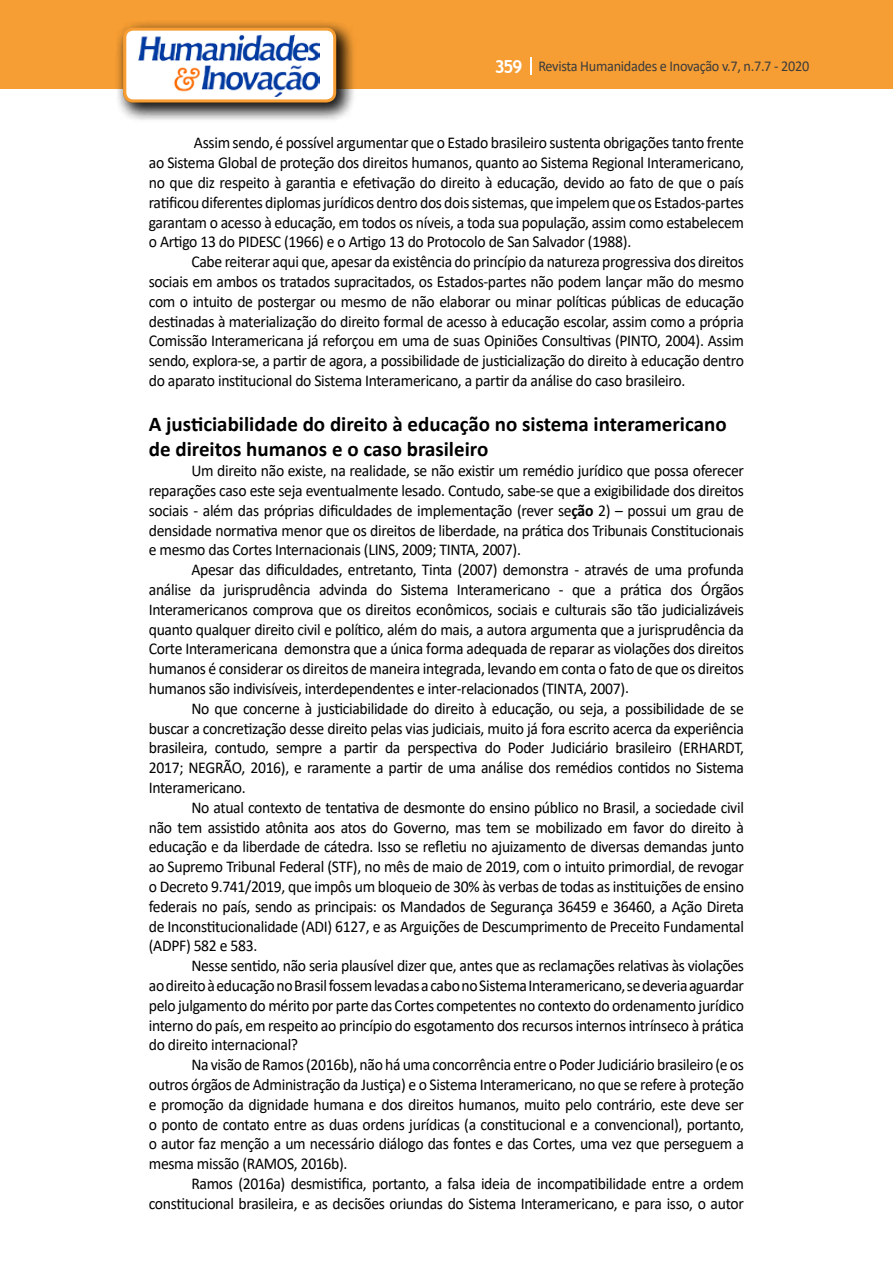
<style>
.page{position:relative;width:893px;height:1263px;background:#fff}
.page>*{position:absolute;margin:0;border:0;box-sizing:border-box;transform-origin:0 0}
.t1{font:700 21px/25.2px "Calibri";color:#000}
.t2{font:16.5px/19.8px "Calibri";letter-spacing:-.02em;color:#000;text-align:justify;scale:.95 1}
.t3{font:15px "Calibri";letter-spacing:-.02em;color:#3c3c3b;scale:.95 1}
.s1{font-family:"Trebuchet MS";font-weight:700;font-size:18px;color:#fff}
.s2{font-weight:700}
</style>
<div class="page">
<div style="left:0;top:0;width:893px;height:88px;background:#f69e34"></div>
<svg style="left:530px;top:57px;width:2px;height:18px"></svg>
<div style="left:115px;top:19px;width:241px;height:103px;background:#000;opacity:.75"></div>
<div style="left:125px;top:29px;width:210px;height:72px;background:#fff;border-radius:9px"></div>
<img style="left:139px;top:35px;width:180px;height:62px">
<div style="left:123px;top:28px;width:213px;height:74px;border:3px solid #f69e34;border-radius:9px"></div>
<p class="t3" style="left:495px;top:56px;width:333px"><span class="s1">359</span> Revista Humanidades e Inovação v.7, n.7.7 - 2020</p>
<p class="t2" style="left:149px;top:133px;width:628px;text-indent:45px">Assim sendo, é possível argumentar que o Estado brasileiro sustenta obrigações tanto frente ao Sistema Global de proteção dos direitos humanos, quanto ao Sistema Regional Interamericano, no que diz respeito à garantia e efetivação do direito à educação, devido ao fato de que o país ratificou diferentes diplomas jurídicos dentro dos dois sistemas, que impelem que os Estados-partes garantam o acesso à educação, em todos os níveis, a toda sua população, assim como estabelecem o Artigo 13 do PIDESC (1966) e o Artigo 13 do Protocolo de San Salvador (1988).</p>
<p class="t2" style="left:149px;top:251px;width:628px;text-indent:43px">Cabe reiterar aqui que, apesar da existência do princípio da natureza progressiva dos direitos sociais em ambos os tratados supracitados, os Estados-partes não podem lançar mão do mesmo com o intuito de postergar ou mesmo de não elaborar ou minar políticas públicas de educação destinadas à materialização do direito formal de acesso à educação escolar, assim como a própria Comissão Interamericana já reforçou em uma de suas Opiniões Consultivas (PINTO, 2004). Assim sendo, explora-se, a partir de agora, a possibilidade de justicialização do direito à educação dentro do aparato institucional do Sistema Interamericano, a partir da análise do caso brasileiro.</p>
<p class="t1" style="left:149px;top:411px;width:579px">A justiciabilidade do direito à educação no sistema interamericano de direitos humanos e o caso brasileiro</p>
<p class="t2" style="left:149px;top:460px;width:628px;text-indent:43px">Um direito não existe, na realidade, se não existir um remédio jurídico que possa oferecer reparações caso este seja eventualmente lesado. Contudo, sabe-se que a exigibilidade dos direitos sociais - além das próprias dificuldades de implementação (rever se<span class="s2">ção</span> 2) – possui um grau de densidade normativa menor que os direitos de liberdade, na prática dos Tribunais Constitucionais e mesmo das Cortes Internacionais (LINS, 2009; TINTA, 2007).</p>
<p class="t2" style="left:149px;top:559px;width:628px;text-indent:43px">Apesar das dificuldades, entretanto, Tinta (2007) demonstra - através de uma profunda análise da jurisprudência advinda do Sistema Interamericano - que a prática dos Órgãos Interamericanos comprova que os direitos econômicos, sociais e culturais são tão judicializáveis quanto qualquer direito civil e político, além do mais, a autora argumenta que a jurisprudência da Corte Interamericana demonstra que a única forma adequada de reparar as violações dos direitos humanos é considerar os direitos de maneira integrada, levando em conta o fato de que os direitos humanos são indivisíveis, interdependentes e inter-relacionados (TINTA, 2007).</p>
<p class="t2" style="left:149px;top:698px;width:628px;text-indent:43px">No que concerne à justiciabilidade do direito à educação, ou seja, a possibilidade de se buscar a concretização desse direito pelas vias judiciais, muito já fora escrito acerca da experiência brasileira, contudo, sempre a partir da perspectiva do Poder Judiciário brasileiro (ERHARDT, 2017; NEGRÃO, 2016), e raramente a partir de uma análise dos remédios contidos no Sistema Interamericano.</p>
<p class="t2" style="left:149px;top:797px;width:628px;text-indent:43px">No atual contexto de tentativa de desmonte do ensino público no Brasil, a sociedade civil não tem assistido atônita aos atos do Governo, mas tem se mobilizado em favor do direito à educação e da liberdade de cátedra. Isso se refletiu no ajuizamento de diversas demandas junto ao Supremo Tribunal Federal (STF), no mês de maio de 2019, com o intuito primordial, de revogar o Decreto 9.741/2019, que impôs um bloqueio de 30% às verbas de todas as instituições de ensino federais no país, sendo as principais: os Mandados de Segurança 36459 e 36460, a Ação Direta de Inconstitucionalidade (ADI) 6127, e as Arguições de Descumprimento de Preceito Fundamental (ADPF) 582 e 583.</p>
<p class="t2" style="left:149px;top:955px;width:628px;text-indent:43px">Nesse sentido, não seria plausível dizer que, antes que as reclamações relativas às violações ao direito à educação no Brasil fossem levadas a cabo no Sistema Interamericano, se deveria aguardar pelo julgamento do mérito por parte das Cortes competentes no contexto do ordenamento jurídico interno do país, em respeito ao princípio do esgotamento dos recursos internos intrínseco à prática do direito internacional?</p>
<p class="t2" style="left:149px;top:1054px;width:628px;text-indent:43px">Na visão de Ramos (2016b), não há uma concorrência entre o Poder Judiciário brasileiro (e os outros órgãos de Administração da Justiça) e o Sistema Interamericano, no que se refere à proteção e promoção da dignidade humana e dos direitos humanos, muito pelo contrário, este deve ser o ponto de contato entre as duas ordens jurídicas (a constitucional e a convencional), portanto, o autor faz menção a um necessário diálogo das fontes e das Cortes, uma vez que perseguem a mesma missão (RAMOS, 2016b).</p>
<p class="t2" style="left:149px;top:1173px;width:628px;text-align:right">Ramos (2016a) desmistifica, portanto, a falsa ideia de incompatibilidade entre a ordem constitucional brasileira, e as decisões oriundas do Sistema Interamericano, e para isso, o autor</p>
</div>
